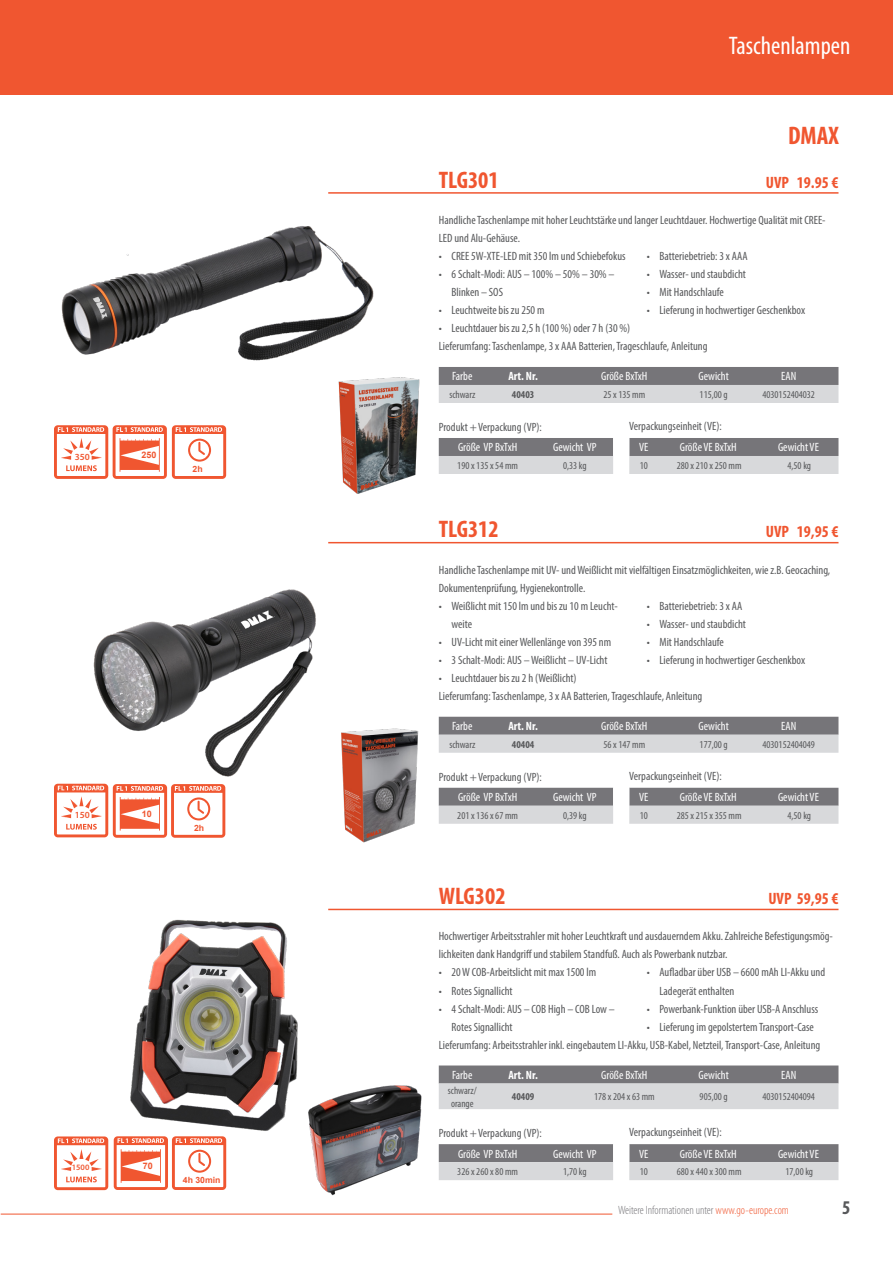
<style>
.page{position:relative;width:893px;height:1263px;background:#fff}
.page>*{position:absolute;margin:0;border:0;box-sizing:border-box;transform-origin:0 0}
.t1{font:condensed 28.5px "Myriad Pro";color:#fff}
.t2{font:condensed 25.5px "Myriad Pro";color:#fff}
.t3{font:700 condensed 25.5px "Myriad Pro";color:#f05630}
.t4{font:700 condensed 24px "Myriad Pro";color:#f05630}
.t5{font:700 condensed 19.5px "Myriad Pro";color:#57585a}
.t6{font:700 condensed 16.5px "Myriad Pro";color:#f05630}
.t7{font:condensed 12px/18px "Myriad Pro";color:#57585a}
.t8{font:condensed 12px "Myriad Pro";color:#fff}
.t9{font:300 condensed 12px "Myriad Pro";color:#767579}
.t10{font:700 condensed 12px "Myriad Pro";color:#fff}
.t11{font:condensed 10.5px/13.5px "Myriad Pro";color:#57585a;text-align:center}
.t12{font:700 condensed 10.5px "Myriad Pro";color:#57585a}
.t13{font:600 9.3px "Myriad Pro";color:#f05630}
.t14{font:700 9px "Arial";color:#f05630}
.t15{font:700 8.55px "Arial";color:#f05630}
.t16{font:600 8.25px "Myriad Pro";color:#f05630}
.s1{color:#f0562f}
</style>
<div class="page">
<div style="left:0;top:0;width:893px;height:95px;background:#f05630"></div>
<hr style="left:1px;top:1214px;width:611px;height:1px;background:#f05630">
<img style="left:61px;top:226px;width:313px;height:135px">
<hr style="left:328px;top:192px;width:510px;height:2px;background:#f05630">
<svg style="left:443px;top:367px;width:395px;height:36px;background:#a7a7aa"></svg>
<svg style="left:443px;top:438px;width:395px;height:36px;background:#aaaaad"></svg>
<img style="left:338px;top:367px;width:105px;height:124px">
<img style="left:75px;top:589px;width:241px;height:198px">
<img style="left:353px;top:491px;width:14px;height:3px">
<hr style="left:328px;top:542px;width:510px;height:1px;background:#f05630">
<svg style="left:439px;top:717px;width:399px;height:36px;background:#a8a8ab"></svg>
<svg style="left:443px;top:788px;width:395px;height:36px;background:#acacaf"></svg>
<img style="left:341px;top:721px;width:102px;height:121px">
<img style="left:130px;top:919px;width:168px;height:223px">
<hr style="left:328px;top:909px;width:510px;height:1px;background:#f05630">
<svg style="left:439px;top:1065px;width:399px;height:44px;background:#b1b1b4"></svg>
<svg style="left:439px;top:1144px;width:399px;height:36px;background:#ababae"></svg>
<img style="left:308px;top:1085px;width:114px;height:111px">
<svg style="left:54px;top:425px;width:172px;height:54px"></svg>
<svg style="left:54px;top:784px;width:171px;height:54px"></svg>
<svg style="left:114px;top:1136px;width:112px;height:54px"></svg>
<svg style="left:54px;top:1136px;width:54px;height:54px"></svg>
<h1 class="t1" style="left:662px;top:27px;width:141px">Aktenvernichter</h1>
<h2 class="t2" style="left:729px;top:30px;width:123px">Taschenlampen</h2>
<h2 class="t3" style="left:788px;top:120px;width:52px">DMAX</h2>
<p class="t13" style="left:75px;top:451px;width:17px">350</p>
<p class="t14" style="left:142px;top:449px;width:16px">250</p>
<p class="t15" style="left:192px;top:463px;width:12px">2h</p>
<h3 class="t4" style="left:439px;top:165px;width:61px">TLG301</h3>
<h3 class="t6" style="left:766px;top:172px;width:74px">UVP 19.95 €</h3>
<p class="t7" style="left:439px;top:211px;width:388px">Handliche Taschenlampe mit hoher Leuchtstärke und langer Leuchtdauer. Hochwertige Qualität mit CREE-<br>LED und Alu-Gehäuse.</p>
<p class="t7" style="left:439px;top:247px;width:188px">• CREE 5W-XTE-LED mit 350 lm und Schiebefokus</p>
<p class="t7" style="left:452px;top:265px;width:165px;text-indent:-13px">• 6 Schalt-Modi: AUS – 100% – 50% – 30% –<br>Blinken – SOS</p>
<p class="t7" style="left:439px;top:301px;width:107px">• Leuchtweite bis zu 250 m</p>
<p class="t7" style="left:439px;top:319px;width:193px">• Leuchtdauer bis zu 2,5 h (100 %) oder 7 h (30 %)</p>
<p class="t7" style="left:647px;top:247px;width:102px">• Batteriebetrieb: 3 x AAA</p>
<p class="t7" style="left:647px;top:265px;width:101px">• Wasser- und staubdicht</p>
<p class="t7" style="left:647px;top:283px;width:79px">• Mit Handschlaufe</p>
<p class="t7" style="left:647px;top:301px;width:160px">• Lieferung in hochwertiger Geschenkbox</p>
<p class="t7" style="left:439px;top:337px;width:270px">Lieferumfang: Taschenlampe, 3 x AAA Batterien, Trageschlaufe, Anleitung</p>
<p class="t8" style="left:452px;top:369px;width:22px">Farbe</p>
<p class="t10" style="left:508px;top:369px;width:31px">Art. Nr.</p>
<p class="t8" style="left:601px;top:369px;width:48px">Größe BxTxH</p>
<p class="t8" style="left:699px;top:369px;width:32px">Gewicht</p>
<p class="t8" style="left:781px;top:369px;width:17px">EAN</p>
<p class="t11" style="left:449px;top:388px;width:28px">schwarz</p>
<p class="t12" style="left:512px;top:388px;width:24px">40403</p>
<p class="t11" style="left:603px;top:388px;width:43px">25 x 135 mm</p>
<p class="t11" style="left:700px;top:388px;width:30px">115,00 g</p>
<p class="t11" style="left:762px;top:388px;width:54px">4030152404032</p>
<p class="t7" style="left:439px;top:418px;width:105px">Produkt + Verpackung (VP):</p>
<p class="t7" style="left:629px;top:417px;width:94px">Verpackungseinheit (VE):</p>
<p class="t8" style="left:458px;top:440px;width:61px">Größe VP BxTxH</p>
<p class="t8" style="left:553px;top:440px;width:45px">Gewicht VP</p>
<p class="t8" style="left:639px;top:440px;width:11px">VE</p>
<p class="t8" style="left:680px;top:440px;width:58px">Größe VE BxTxH</p>
<p class="t8" style="left:778px;top:440px;width:42px">Gewicht VE</p>
<p class="t11" style="left:457px;top:459px;width:62px">190 x 135 x 54 mm</p>
<p class="t11" style="left:563px;top:459px;width:25px">0,33 kg</p>
<p class="t11" style="left:640px;top:459px;width:10px">10</p>
<p class="t11" style="left:677px;top:459px;width:66px">280 x 210 x 250 mm</p>
<p class="t11" style="left:787px;top:459px;width:25px">4,50 kg</p>
<p class="t13" style="left:75px;top:809px;width:17px">150</p>
<p class="t14" style="left:142px;top:808px;width:11px">10</p>
<h3 class="t4" style="left:439px;top:514px;width:61px">TLG312</h3>
<h3 class="t6" style="left:766px;top:522px;width:74px">UVP 19,95 €</h3>
<p class="t7" style="left:439px;top:561px;width:393px">Handliche Taschenlampe mit UV- und Weißlicht mit vielfältigen Einsatzmöglichkeiten, wie z.B. Geocaching,<br>Dokumentenprüfung, Hygienekontrolle.</p>
<p class="t7" style="left:452px;top:597px;width:168px;text-indent:-13px">• Weißlicht mit 150 lm und bis zu 10 m Leucht&shy;weite</p>
<p class="t7" style="left:439px;top:633px;width:174px">• UV-Licht mit einer Wellenlänge von 395 nm</p>
<p class="t7" style="left:439px;top:651px;width:170px">• 3 Schalt-Modi: AUS – Weißlicht – UV-Licht</p>
<p class="t7" style="left:439px;top:669px;width:139px">• Leuchtdauer bis zu 2 h (Weißlicht)</p>
<p class="t7" style="left:647px;top:597px;width:97px">• Batteriebetrieb: 3 x AA</p>
<p class="t7" style="left:647px;top:615px;width:101px">• Wasser- und staubdicht</p>
<p class="t7" style="left:647px;top:633px;width:79px">• Mit Handschlaufe</p>
<p class="t7" style="left:647px;top:651px;width:160px">• Lieferung in hochwertiger Geschenkbox</p>
<p class="t7" style="left:439px;top:687px;width:265px">Lieferumfang: Taschenlampe, 3 x AA Batterien, Trageschlaufe, Anleitung</p>
<p class="t8" style="left:452px;top:719px;width:22px">Farbe</p>
<p class="t10" style="left:508px;top:719px;width:31px">Art. Nr.</p>
<p class="t8" style="left:601px;top:719px;width:48px">Größe BxTxH</p>
<p class="t8" style="left:699px;top:719px;width:32px">Gewicht</p>
<p class="t8" style="left:781px;top:719px;width:17px">EAN</p>
<p class="t11" style="left:449px;top:737px;width:28px">schwarz</p>
<p class="t12" style="left:512px;top:738px;width:24px">40404</p>
<p class="t11" style="left:603px;top:737px;width:43px">56 x 147 mm</p>
<p class="t11" style="left:700px;top:737px;width:30px">177,00 g</p>
<p class="t11" style="left:762px;top:737px;width:54px">4030152404049</p>
<p class="t7" style="left:439px;top:768px;width:105px">Produkt + Verpackung (VP):</p>
<p class="t7" style="left:629px;top:767px;width:94px">Verpackungseinheit (VE):</p>
<p class="t8" style="left:458px;top:790px;width:61px">Größe VP BxTxH</p>
<p class="t8" style="left:553px;top:790px;width:45px">Gewicht VP</p>
<p class="t8" style="left:639px;top:790px;width:11px">VE</p>
<p class="t8" style="left:680px;top:790px;width:58px">Größe VE BxTxH</p>
<p class="t8" style="left:778px;top:790px;width:42px">Gewicht VE</p>
<p class="t11" style="left:457px;top:808px;width:62px">201 x 136 x 67 mm</p>
<p class="t11" style="left:563px;top:808px;width:25px">0,39 kg</p>
<p class="t11" style="left:640px;top:808px;width:10px">10</p>
<p class="t11" style="left:677px;top:808px;width:66px">285 x 215 x 355 mm</p>
<p class="t11" style="left:787px;top:808px;width:25px">4,50 kg</p>
<p class="t15" style="left:194px;top:822px;width:12px">2h</p>
<p class="t16" style="left:72px;top:1162px;width:19px">1500</p>
<p class="t14" style="left:143px;top:1160px;width:11px">70</p>
<p class="t15" style="left:183px;top:1174px;width:39px">4h 30min</p>
<h3 class="t4" style="left:439px;top:881px;width:68px">WLG302</h3>
<h3 class="t6" style="left:768px;top:888px;width:72px">UVP 59,95 €</h3>
<p class="t7" style="left:439px;top:927px;width:396px">Hochwertiger Arbeitsstrahler mit hoher Leuchtkraft und ausdauerndem Akku. Zahlreiche Befestigungsmög&shy;lichkeiten dank Handgriff und stabilem Standfuß. Auch als Powerbank nutzbar.</p>
<p class="t7" style="left:439px;top:963px;width:159px">• 20 W COB-Arbeitslicht mit max 1500 lm</p>
<p class="t7" style="left:439px;top:981px;width:75px">• Rotes Signallicht</p>
<p class="t7" style="left:452px;top:999px;width:165px;text-indent:-13px">• 4 Schalt-Modi: AUS – COB High – COB Low –<br>Rotes Signallicht</p>
<p class="t7" style="left:659px;top:963px;width:167px;text-indent:-13px">• Aufladbar über USB – 6600 mAh LI-Akku und<br>Ladegerät enthalten</p>
<p class="t7" style="left:647px;top:999px;width:173px">• Powerbank-Funktion über USB-A Anschluss</p>
<p class="t7" style="left:439px;top:1017px;width:383px;text-indent:208px">• Lieferung im gepolstertem Transport-Case<br>Lieferumfang: Arbeitsstrahler inkl. eingebautem LI-Akku, USB-Kabel, Netzteil, Transport-Case, Anleitung</p>
<p class="t8" style="left:452px;top:1068px;width:22px">Farbe</p>
<p class="t10" style="left:508px;top:1067px;width:31px">Art. Nr.</p>
<p class="t8" style="left:601px;top:1068px;width:48px">Größe BxTxH</p>
<p class="t8" style="left:699px;top:1068px;width:32px">Gewicht</p>
<p class="t8" style="left:781px;top:1068px;width:17px">EAN</p>
<p class="t11" style="left:448px;top:1083px;width:30px">schwarz/ orange</p>
<p class="t12" style="left:512px;top:1090px;width:24px">40409</p>
<p class="t11" style="left:594px;top:1090px;width:62px">178 x 204 x 63 mm</p>
<p class="t11" style="left:700px;top:1090px;width:30px">905,00 g</p>
<p class="t11" style="left:762px;top:1090px;width:54px">4030152404094</p>
<p class="t7" style="left:439px;top:1124px;width:105px">Produkt + Verpackung (VP):</p>
<p class="t7" style="left:629px;top:1123px;width:94px">Verpackungseinheit (VE):</p>
<p class="t8" style="left:458px;top:1146px;width:61px">Größe VP BxTxH</p>
<p class="t8" style="left:553px;top:1146px;width:45px">Gewicht VP</p>
<p class="t8" style="left:639px;top:1146px;width:11px">VE</p>
<p class="t8" style="left:680px;top:1146px;width:58px">Größe VE BxTxH</p>
<p class="t8" style="left:778px;top:1146px;width:42px">Gewicht VE</p>
<p class="t11" style="left:457px;top:1165px;width:62px">326 x 260 x 80 mm</p>
<p class="t11" style="left:563px;top:1165px;width:25px">1,70 kg</p>
<p class="t11" style="left:640px;top:1165px;width:10px">10</p>
<p class="t11" style="left:677px;top:1165px;width:66px">680 x 440 x 300 mm</p>
<p class="t11" style="left:785px;top:1165px;width:29px">17,00 kg</p>
<p class="t9" style="left:618px;top:1204px;width:172px">Weitere Informationen unter <span class="s1">www.go-europe.com</span></p>
<h3 class="t5" style="left:842px;top:1195px;width:10px">5</h3>
</div>
